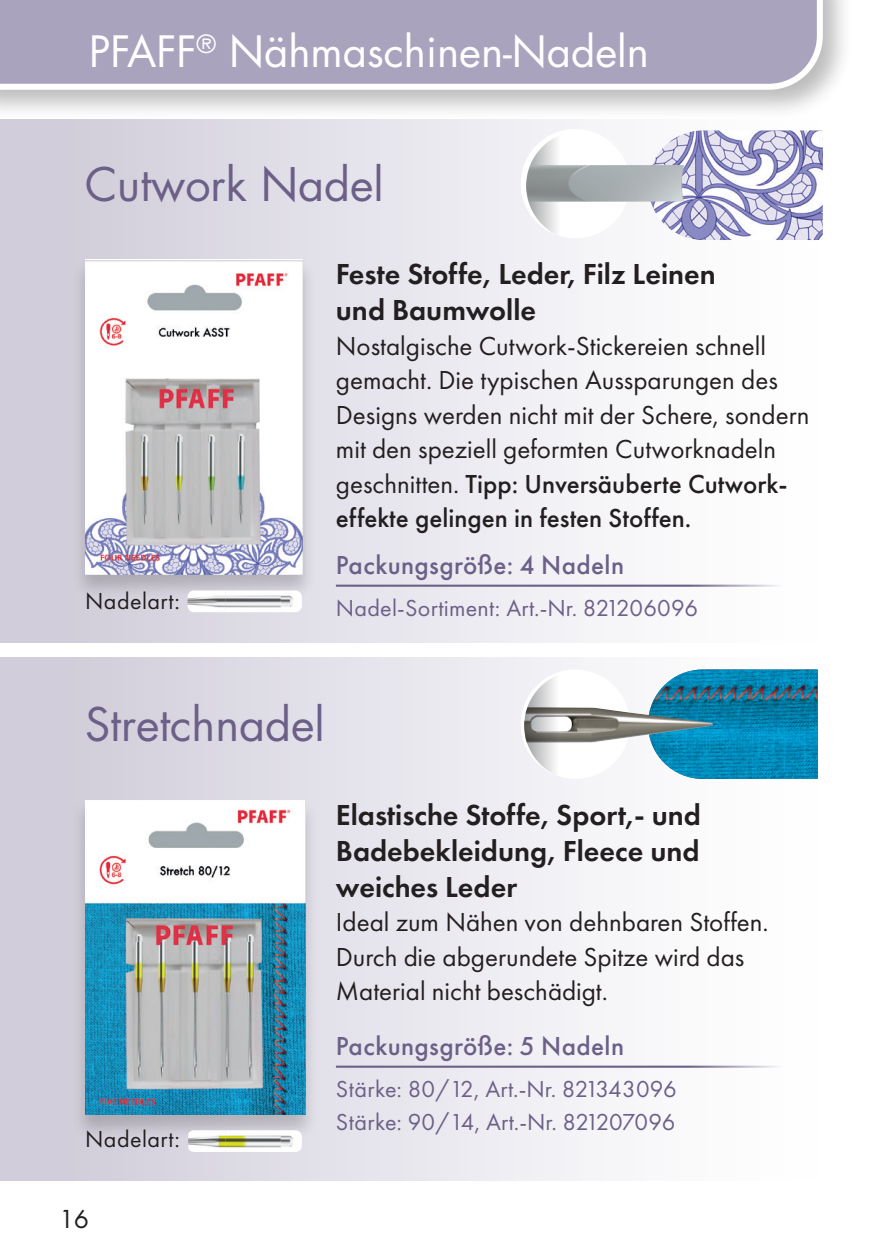
<style>
.page{position:relative;width:893px;height:1259px;background:#fff}
.page>*{position:absolute;margin:0;border:0;box-sizing:border-box;transform-origin:0 0}
.t1{font:45px "Futura Std";color:#6c6088}
.t2{font:42px "Futura Std";color:#fff}
.t3{font:600 30px/36px "Futura PT";color:#231f20}
.t4{font:27px/34.5px "Futura PT";color:#231f20}
.t5{font:500 27px "Futura PT";letter-spacing:.015em;color:#6c6088}
.t6{font:24px/33px "Futura PT";letter-spacing:.01em;color:#6c6088}
.t7{font:24px "Futura PT";letter-spacing:.02em;color:#231f20}
.t8{font:24px "Futura Std";color:#231f20}
.s1{font-weight:500}
</style>
<div class="page">
<div style="left:0;top:0;width:853px;height:120px;background:#231f20;opacity:.3"></div>
<svg style="left:0;top:0;width:826px;height:93px;background:#b0aac2"></svg>
<div style="left:0;top:119px;width:893px;height:524px;background:linear-gradient(to right,#cfcbd9,#fff)"></div>
<div style="left:0;top:657px;width:893px;height:524px;background:linear-gradient(to right,#cfcbd9,#fff)"></div>
<div style="left:72px;top:258px;width:244px;height:342px;background:#231f20;opacity:.22"></div>
<img style="left:85px;top:260px;width:218px;height:314px">
<div style="left:72px;top:799px;width:247px;height:341px;background:#231f20;opacity:.22"></div>
<img style="left:85px;top:800px;width:220px;height:315px">
<div style="left:521px;top:129px;width:109px;height:109px;background:#fff;border-radius:50%"></div>
<div style="left:521px;top:669px;width:109px;height:110px;background:#fff;border-radius:50%"></div>
<img style="left:648px;top:130px;width:175px;height:110px">
<svg style="left:526px;top:131px;width:55px;height:109px"></svg>
<img style="left:526px;top:165px;width:255px;height:37px">
<img style="left:648px;top:669px;width:169px;height:110px">
<img style="left:579px;top:707px;width:134px;height:35px">
<svg style="left:524px;top:671px;width:55px;height:109px"></svg>
<hr style="left:336px;top:584px;width:451px;height:3px;background:#6c6088">
<hr style="left:336px;top:1065px;width:451px;height:2px;background:#6c6088">
<img style="left:188px;top:590px;width:114px;height:22px">
<img style="left:188px;top:1130px;width:114px;height:22px">
<h2 class="t2" style="left:89px;top:24px;width:561px">PFAFF<sup>®</sup> Nähmaschinen-Nadeln</h2>
<h1 class="t1" style="left:85px;top:155px;width:300px">Cutwork Nadel</h1>
<p class="t7" style="left:85px;top:586px;width:96px">Nadelart:</p>
<p class="t3" style="left:336px;top:256px;width:381px">Feste Stoffe, Leder, Filz Leinen und Baumwolle</p>
<p class="t4" style="left:336px;top:328px;width:475px">Nostalgische Cutwork-Stickereien schnell gemacht. Die typischen Aussparungen des Designs werden nicht mit der Schere, sondern mit den speziell geformten Cutworknadeln geschnitten. <span class="s1">Tipp: Unversäuberte Cutwork&shy;effekte gelingen in festen Stoffen.</span></p>
<p class="t5" style="left:336px;top:549px;width:290px">Packungsgröße: 4 Nadeln</p>
<p class="t6" style="left:336px;top:592px;width:364px">Nadel-Sortiment: Art.-Nr. 821206096</p>
<h1 class="t1" style="left:85px;top:696px;width:241px">Stretchnadel</h1>
<p class="t7" style="left:85px;top:1125px;width:96px">Nadelart:</p>
<p class="t3" style="left:336px;top:796px;width:367px;text-align:justify">Elastische Stoffe, Sport,- und Badebekleidung, Fleece und weiches Leder</p>
<p class="t4" style="left:336px;top:905px;width:434px">Ideal zum Nähen von dehnbaren Stoffen.<br>Durch die abgerundete Spitze wird das<br>Material nicht beschädigt.</p>
<p class="t5" style="left:336px;top:1030px;width:290px">Packungsgröße: 5 Nadeln</p>
<p class="t6" style="left:336px;top:1072px;width:342px">Stärke: 80/12, Art.-Nr. 821343096<br>Stärke: 90/14, Art.-Nr. 821207096</p>
<p class="t8" style="left:60px;top:1203px;width:31px">16</p>
</div>
